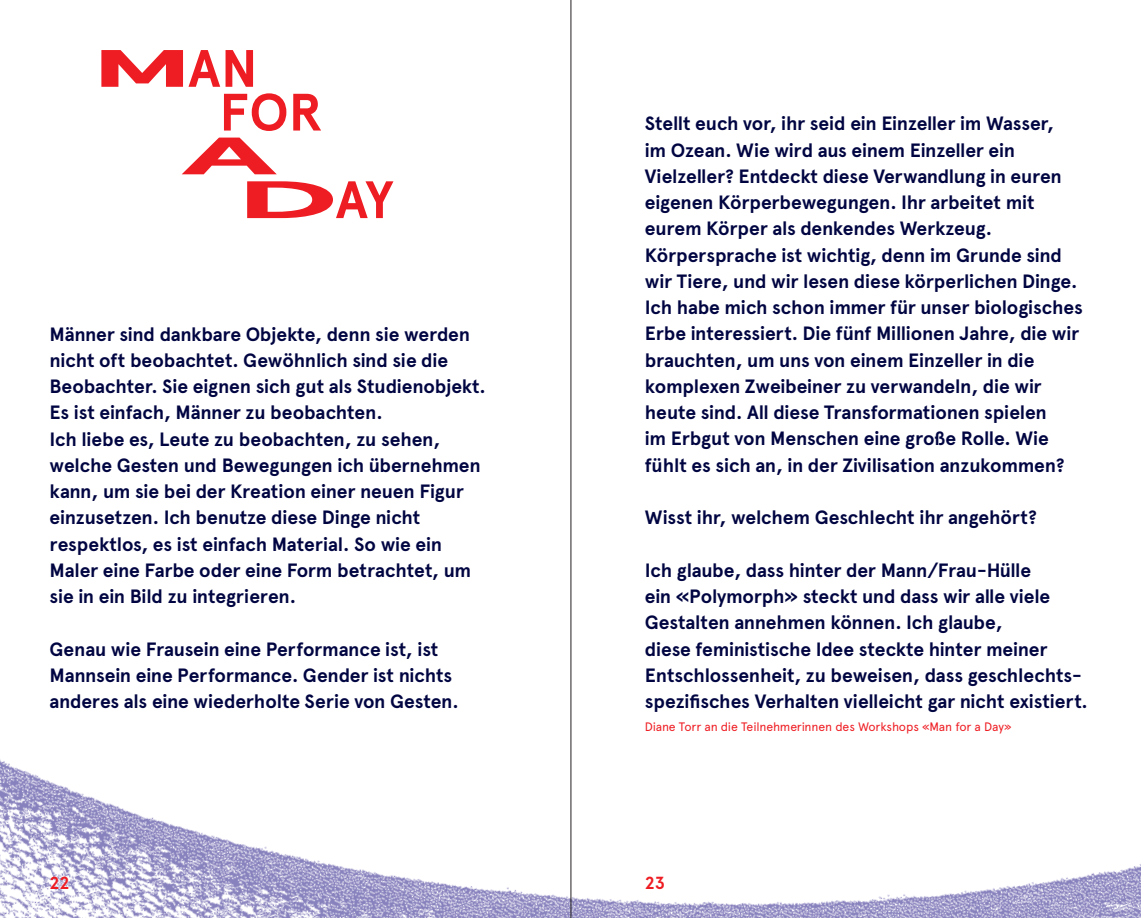
<style>
.page{position:relative;width:1141px;height:918px;background:#fff}
.page>*{position:absolute;margin:0;border:0;box-sizing:border-box;transform-origin:0 0}
.t1{font:700 52.5px "Apercu";letter-spacing:-.02em;color:#ee1d23;scale:3 1}
.t2{font:700 52.5px "Apercu";letter-spacing:-.02em;color:#ee1d23;scale:2.5 1}
.t3{font:700 52.5px "Apercu";letter-spacing:-.02em;color:#ee1d23}
.t4{font:700 19.25px/26.2px "Apercu";letter-spacing:-.01em;color:#000541}
.t5{font:700 17.5px "Apercu";color:#ee1d23}
.t6{font:12.25px "Apercu";letter-spacing:-.02em;color:#ee1d23}
</style>
<div class="page">
<img style="left:0;top:417px;width:1141px;height:501px">
<hr style="left:570px;top:0;width:1px;height:918px;background:#231f20">
<h1 class="t2" style="left:90px;top:37px;width:69px">MAN</h1>
<h1 class="t3" style="left:219px;top:80px;width:105px">FOR</h1>
<h1 class="t1" style="left:181px;top:124px;width:34px">A</h1>
<h1 class="t1" style="left:233px;top:168px;width:55px">DAY</h1>
<p class="t4" style="left:50px;top:321px;width:438px">Männer sind dankbare Objekte, denn sie werden nicht oft beobachtet. Gewöhnlich sind sie die Beobachter. Sie eignen sich gut als Studienobjekt.<br>Es ist einfach, Männer zu beobachten.<br>Ich liebe es, Leute zu beobachten, zu sehen, welche Gesten und Bewegungen ich übernehmen kann, um sie bei der Kreation einer neuen Figur einzusetzen. Ich benutze diese Dinge nicht respektlos, es ist einfach Material. So wie ein Maler eine Farbe oder eine Form betrachtet, um sie in ein Bild zu integrieren.</p>
<p class="t4" style="left:50px;top:636px;width:411px">Genau wie Frausein eine Performance ist, ist<br>Mannsein eine Performance. Gender ist nichts anderes als eine wiederholte Serie von Gesten.</p>
<p class="t4" style="left:645px;top:111px;width:439px">Stellt euch vor, ihr seid ein Einzeller im Wasser,<br>im Ozean. Wie wird aus einem Einzeller ein Vielzeller? Entdeckt diese Verwandlung in euren eigenen Körperbewegungen. Ihr arbeitet mit eurem Körper als denkendes Werkzeug.<br>Körpersprache ist wichtig, denn im Grunde sind wir Tiere, und wir lesen diese körperlichen Dinge.<br>Ich habe mich schon immer für unser biologisches Erbe interessiert. Die fünf Millionen Jahre, die wir brauchten, um uns von einem Einzeller in die komplexen Zweibeiner zu verwandeln, die wir heute sind. All diese Transformationen spielen<br>im Erbgut von Menschen eine große Rolle. Wie fühlt es sich an, in der Zivilisation anzukommen?</p>
<p class="t4" style="left:645px;top:504px;width:393px">Wisst ihr, welchem Geschlecht ihr angehört?</p>
<p class="t4" style="left:645px;top:557px;width:445px">Ich glaube, dass hinter der Mann/Frau-Hülle<br>ein «Polymorph» steckt und dass wir alle viele Gestalten annehmen können. Ich glaube,<br>diese feministische Idee steckte hinter meiner Entschlossenheit, zu beweisen, dass geschlechts&shy;spezifisches Verhalten vielleicht gar nicht existiert.</p>
<p class="t6" style="left:645px;top:719px;width:368px">Diane Torr an die Teilnehmerinnen des Workshops «Man for a Day»</p>
<p class="t5" style="left:50px;top:872px;width:22px">22</p>
<p class="t5" style="left:645px;top:872px;width:22px">23</p>
</div>
